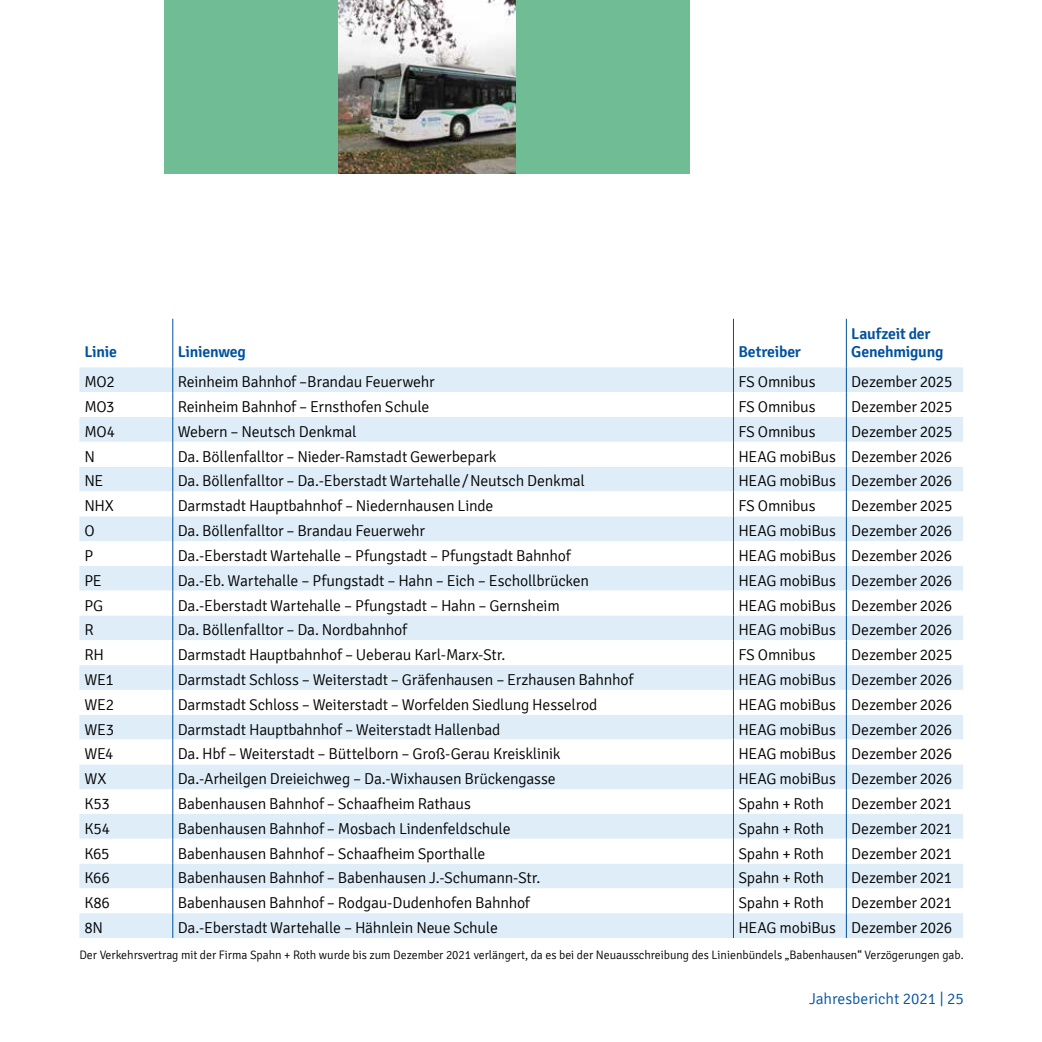
<style>
.page{position:relative;width:1042px;height:1042px;background:#fff}
.page>*{position:absolute;margin:0;border:0;box-sizing:border-box;transform-origin:0 0}
.t1{font:300 15.75px "Signika";letter-spacing:-.015em;color:#000}
.t2{font:600 15.75px/18.9px "Signika";letter-spacing:-.015em;color:#00519e}
.t3{font:300 15.75px "Signika";color:#00529f}
.t4{font:300 12.25px "Signika";color:#000}
</style>
<div class="page">
<img style="left:338px;top:0;width:178px;height:174px">
<div style="left:164px;top:0;width:174px;height:174px;background:#70bd95"></div>
<div style="left:79px;top:367px;width:884px;height:571px;background:#dfedf8"></div>
<svg style="left:79px;top:392px;width:884px;height:521px"></svg>
<hr style="left:172px;top:319px;width:1px;height:48px;background:#00519e">
<hr style="left:733px;top:319px;width:1px;height:48px;background:#00519e">
<hr style="left:846px;top:319px;width:1px;height:48px;background:#00519e">
<svg style="left:172px;top:367px;width:1px;height:571px"></svg>
<svg style="left:733px;top:367px;width:1px;height:571px"></svg>
<svg style="left:846px;top:367px;width:1px;height:571px"></svg>
<div style="left:516px;top:0;width:174px;height:174px;background:#70bd95"></div>
<p class="t2" style="left:84px;top:343px;width:34px">Linie</p>
<p class="t2" style="left:178px;top:343px;width:70px">Linienweg</p>
<p class="t2" style="left:738px;top:343px;width:64px">Betreiber</p>
<p class="t2" style="left:851px;top:324px;width:94px">Laufzeit der<br>Genehmigung</p>
<p class="t1" style="left:84px;top:373px;width:32px">MO2</p>
<p class="t1" style="left:178px;top:373px;width:258px">Reinheim Bahnhof –Brandau Feuerwehr</p>
<p class="t1" style="left:738px;top:373px;width:79px">FS Omnibus</p>
<p class="t1" style="left:851px;top:373px;width:103px">Dezember 2025</p>
<p class="t1" style="left:84px;top:398px;width:32px">MO3</p>
<p class="t1" style="left:178px;top:398px;width:253px">Reinheim Bahnhof – Ernsthofen Schule</p>
<p class="t1" style="left:738px;top:398px;width:79px">FS Omnibus</p>
<p class="t1" style="left:851px;top:398px;width:103px">Dezember 2025</p>
<p class="t1" style="left:84px;top:423px;width:32px">MO4</p>
<p class="t1" style="left:178px;top:423px;width:180px">Webern – Neutsch Denkmal</p>
<p class="t1" style="left:738px;top:423px;width:79px">FS Omnibus</p>
<p class="t1" style="left:851px;top:423px;width:103px">Dezember 2025</p>
<p class="t1" style="left:84px;top:448px;width:12px">N</p>
<p class="t1" style="left:178px;top:448px;width:320px">Da. Böllenfalltor – Nieder-Ramstadt Gewerbepark</p>
<p class="t1" style="left:738px;top:448px;width:215px">HEAG mobiBus Dezember 2026</p>
<p class="t1" style="left:84px;top:472px;width:21px">NE</p>
<p class="t1" style="left:178px;top:472px;width:409px">Da. Böllenfalltor – Da.-Eberstadt Wartehalle/Neutsch Denkmal</p>
<p class="t1" style="left:738px;top:472px;width:215px">HEAG mobiBus Dezember 2026</p>
<p class="t1" style="left:84px;top:497px;width:31px">NHX</p>
<p class="t1" style="left:178px;top:497px;width:317px">Darmstadt Hauptbahnhof – Niedernhausen Linde</p>
<p class="t1" style="left:738px;top:497px;width:79px">FS Omnibus</p>
<p class="t1" style="left:851px;top:497px;width:103px">Dezember 2025</p>
<p class="t1" style="left:84px;top:522px;width:12px">O</p>
<p class="t1" style="left:178px;top:522px;width:249px">Da. Böllenfalltor – Brandau Feuerwehr</p>
<p class="t1" style="left:738px;top:522px;width:215px">HEAG mobiBus Dezember 2026</p>
<p class="t1" style="left:84px;top:547px;width:10px">P</p>
<p class="t1" style="left:178px;top:547px;width:395px">Da.-Eberstadt Wartehalle – Pfungstadt – Pfungstadt Bahnhof</p>
<p class="t1" style="left:738px;top:547px;width:215px">HEAG mobiBus Dezember 2026</p>
<p class="t1" style="left:84px;top:572px;width:19px">PE</p>
<p class="t1" style="left:178px;top:572px;width:413px">Da.-Eb. Wartehalle – Pfungstadt – Hahn – Eich – Eschollbrücken</p>
<p class="t1" style="left:738px;top:572px;width:215px">HEAG mobiBus Dezember 2026</p>
<p class="t1" style="left:84px;top:596px;width:20px">PG</p>
<p class="t1" style="left:178px;top:596px;width:383px">Da.-Eberstadt Wartehalle – Pfungstadt – Hahn – Gernsheim</p>
<p class="t1" style="left:738px;top:596px;width:215px">HEAG mobiBus Dezember 2026</p>
<p class="t1" style="left:84px;top:621px;width:11px">R</p>
<p class="t1" style="left:178px;top:621px;width:231px">Da. Böllenfalltor – Da. Nordbahnhof</p>
<p class="t1" style="left:738px;top:621px;width:215px">HEAG mobiBus Dezember 2026</p>
<p class="t1" style="left:84px;top:646px;width:21px">RH</p>
<p class="t1" style="left:178px;top:646px;width:329px">Darmstadt Hauptbahnhof – Ueberau Karl-Marx-Str.</p>
<p class="t1" style="left:738px;top:646px;width:79px">FS Omnibus</p>
<p class="t1" style="left:851px;top:646px;width:103px">Dezember 2025</p>
<p class="t1" style="left:84px;top:671px;width:31px">WE1</p>
<p class="t1" style="left:178px;top:671px;width:457px">Darmstadt Schloss – Weiterstadt – Gräfenhausen – Erzhausen Bahnhof</p>
<p class="t1" style="left:738px;top:671px;width:215px">HEAG mobiBus Dezember 2026</p>
<p class="t1" style="left:84px;top:696px;width:31px">WE2</p>
<p class="t1" style="left:178px;top:696px;width:421px">Darmstadt Schloss – Weiterstadt – Worfelden Siedlung Hesselrod</p>
<p class="t1" style="left:738px;top:696px;width:215px">HEAG mobiBus Dezember 2026</p>
<p class="t1" style="left:84px;top:720px;width:31px">WE3</p>
<p class="t1" style="left:178px;top:720px;width:324px">Darmstadt Hauptbahnhof – Weiterstadt Hallenbad</p>
<p class="t1" style="left:738px;top:720px;width:215px">HEAG mobiBus Dezember 2026</p>
<p class="t1" style="left:84px;top:745px;width:31px">WE4</p>
<p class="t1" style="left:178px;top:745px;width:384px">Da. Hbf – Weiterstadt – Büttelborn – Groß-Gerau Kreisklinik</p>
<p class="t1" style="left:738px;top:745px;width:215px">HEAG mobiBus Dezember 2026</p>
<p class="t1" style="left:84px;top:770px;width:24px">WX</p>
<p class="t1" style="left:178px;top:770px;width:379px">Da.-Arheilgen Dreieichweg – Da.-Wixhausen Brückengasse</p>
<p class="t1" style="left:738px;top:770px;width:215px">HEAG mobiBus Dezember 2026</p>
<p class="t1" style="left:84px;top:795px;width:27px">K53</p>
<p class="t1" style="left:178px;top:795px;width:295px">Babenhausen Bahnhof – Schaafheim Rathaus</p>
<p class="t1" style="left:738px;top:795px;width:87px">Spahn + Roth</p>
<p class="t1" style="left:851px;top:795px;width:102px">Dezember 2021</p>
<p class="t1" style="left:84px;top:820px;width:27px">K54</p>
<p class="t1" style="left:178px;top:820px;width:334px">Babenhausen Bahnhof – Mosbach Lindenfeldschule</p>
<p class="t1" style="left:738px;top:820px;width:87px">Spahn + Roth</p>
<p class="t1" style="left:851px;top:820px;width:102px">Dezember 2021</p>
<p class="t1" style="left:84px;top:845px;width:27px">K65</p>
<p class="t1" style="left:178px;top:845px;width:309px">Babenhausen Bahnhof – Schaafheim Sporthalle</p>
<p class="t1" style="left:738px;top:845px;width:87px">Spahn + Roth</p>
<p class="t1" style="left:851px;top:845px;width:102px">Dezember 2021</p>
<p class="t1" style="left:84px;top:869px;width:27px">K66</p>
<p class="t1" style="left:178px;top:869px;width:364px">Babenhausen Bahnhof – Babenhausen J.-Schumann-Str.</p>
<p class="t1" style="left:738px;top:869px;width:87px">Spahn + Roth</p>
<p class="t1" style="left:851px;top:869px;width:102px">Dezember 2021</p>
<p class="t1" style="left:84px;top:894px;width:27px">K86</p>
<p class="t1" style="left:178px;top:894px;width:354px">Babenhausen Bahnhof – Rodgau-Dudenhofen Bahnhof</p>
<p class="t1" style="left:738px;top:894px;width:87px">Spahn + Roth</p>
<p class="t1" style="left:851px;top:894px;width:102px">Dezember 2021</p>
<p class="t1" style="left:84px;top:919px;width:20px">8N</p>
<p class="t1" style="left:178px;top:919px;width:322px">Da.-Eberstadt Wartehalle – Hähnlein Neue Schule</p>
<p class="t1" style="left:738px;top:919px;width:215px">HEAG mobiBus Dezember 2026</p>
<p class="t4" style="left:79px;top:948px;width:886px">Der Verkehrsvertrag mit der Firma Spahn + Roth wurde bis zum Dezember 2021 verlängert, da es bei der Neuausschreibung des Linienbündels „Babenhausen“ Verzögerungen gab.</p>
<p class="t3" style="left:809px;top:990px;width:156px">Jahresbericht 2021 | 25</p>
</div>
